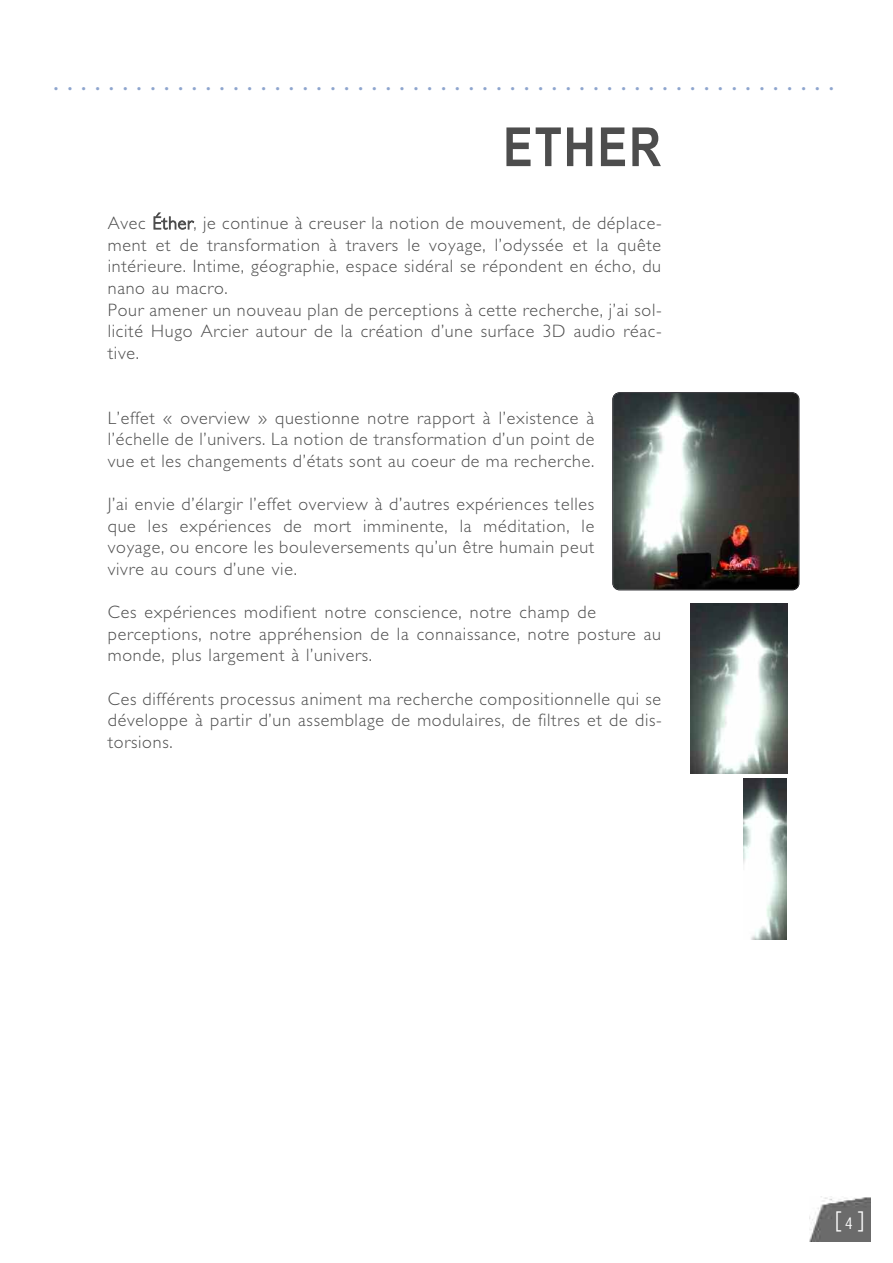
<style>
.page{position:relative;width:893px;height:1263px;background:#fff}
.page>*{position:absolute;margin:0;border:0;box-sizing:border-box;transform-origin:0 0}
.t1{font:700 54px "Arial Narrow";letter-spacing:.035em;color:#4d4d4d}
.t2{font:30px "Segoe Condensed";color:#8ea5ce}
.t3{font:27px "Courier";color:#fff}
.t4{font:300 18px/21.6px "Gill Sans";letter-spacing:.04em;color:#4d4d4d;text-align:justify}
.s1{font-family:"Segoe Condensed";font-size:16.5px}
</style>
<div class="page">
<div style="left:810px;top:1195px;width:62px;height:47px;background:#6b6b6b"></div>
<img style="left:810px;top:1196px;width:60px;height:46px">
<img style="left:613px;top:393px;width:186px;height:197px">
<img style="left:690px;top:604px;width:98px;height:170px">
<img style="left:743px;top:778px;width:44px;height:161px">
<h2 class="t2" style="left:53px;top:62px;width:782px">.........................................................</h2>
<h1 class="t1" style="left:503px;top:116px;width:159px">ETHER</h1>
<p class="t4" style="left:108px;top:212px;width:556px;text-align:left">Avec Éther, je continue à creuser la notion de mouvement, de déplace&shy;ment et de transformation à travers le voyage, l’odyssée et la quête intérieure. Intime, géographie, espace sidéral se répondent en écho, du nano au macro.<br>Pour amener un nouveau plan de perceptions à cette recherche, j’ai sol&shy;licité Hugo Arcier autour de la création d’une surface 3D audio réac&shy;tive.</p>
<p class="t4" style="left:108px;top:407px;width:488px">L’effet « overview » questionne notre rapport à l’existence à l’échelle de l’univers. La notion de transformation d’un point de vue et les changements d’états sont au coeur de ma recherche.</p>
<p class="t4" style="left:108px;top:493px;width:488px">J’ai envie d’élargir l’effet overview à d’autres expériences telles que les expériences de mort imminente, la méditation, le voyage, ou encore les bouleversements qu’un être humain peut vivre au cours d’une vie.</p>
<p class="t4" style="left:108px;top:601px;width:555px;text-align:left">Ces expériences modifient notre conscience, notre champ de perceptions, notre appréhension de la connaissance, notre posture au monde, plus largement à l’univers.</p>
<p class="t4" style="left:108px;top:687px;width:556px">Ces différents processus animent ma recherche compositionnelle qui se développe à partir d’un assemblage de modulaires, de filtres et de dis&shy;torsions.</p>
<h3 class="t3" style="left:828px;top:1212px;width:45px">[<span class="s1">4</span>]</h3>
</div>
